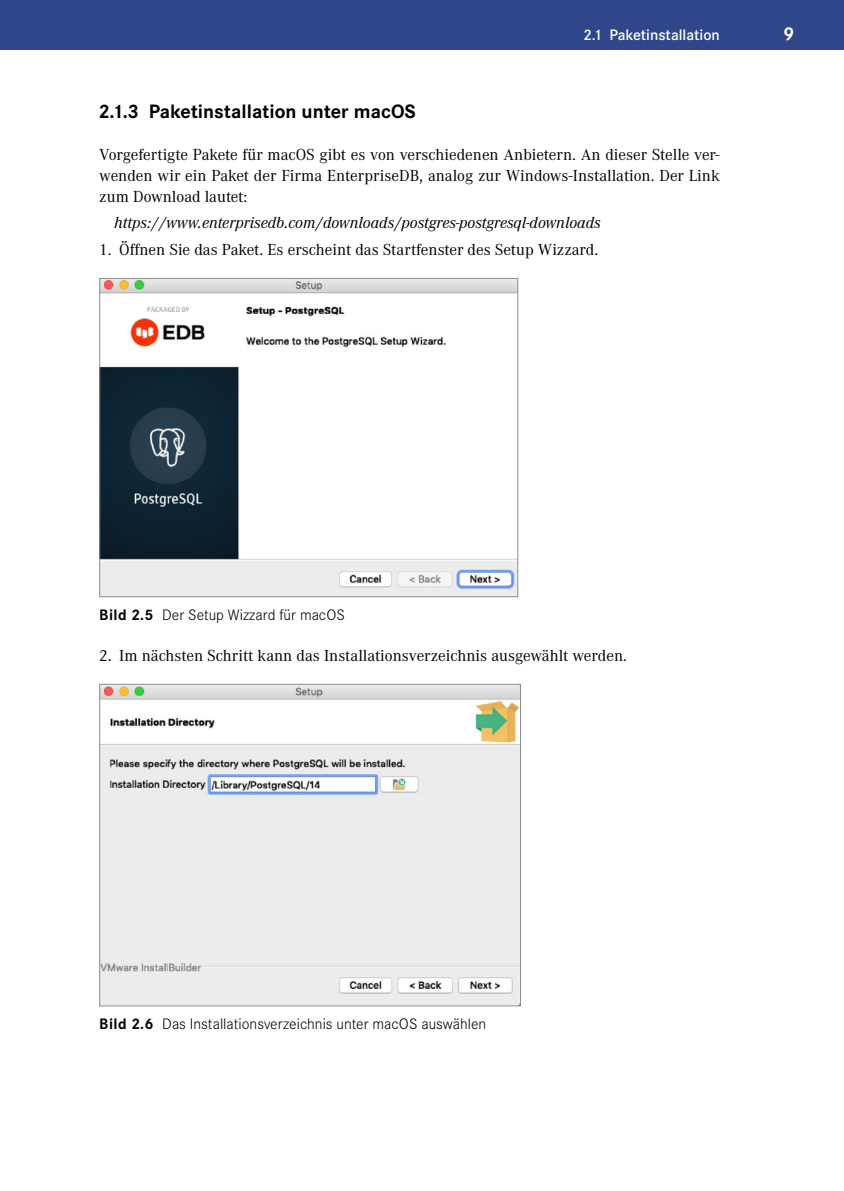
<style>
.page{position:relative;width:844px;height:1191px;background:#fff}
.page>*{position:absolute;margin:0;border:0;box-sizing:border-box;transform-origin:0 0}
.t1{font:700 20.12px "Corporate S Pro";color:#000}
.t2{font:700 19.25px "Corporate S Pro";color:#fff}
.t3{font:16.62px/21px "Corporate A Pro";color:#000;text-align:justify}
.t4{font:italic 16.62px "Corporate A Pro";color:#000}
.t5{font:300 15.75px "Corporate S Pro";color:#000}
.t6{font:600 15.75px "Corporate S Pro";color:#fff}
.s1{font-weight:700}
</style>
<div class="page">
<div style="left:0;top:0;width:843px;height:50px;background:#2f478a"></div>
<img style="left:101px;top:280px;width:415px;height:315px">
<div style="left:99px;top:278px;width:419px;height:319px;border:1px solid #8f8f8f"></div>
<img style="left:101px;top:686px;width:418px;height:318px">
<div style="left:99px;top:684px;width:422px;height:322px;border:1px solid #8f8f8f"></div>
<p class="t6" style="left:583px;top:23px;width:137px">2.1 Paketinstallation</p>
<p class="t2" style="left:783px;top:18px;width:12px">9</p>
<p class="t1" style="left:99px;top:95px;width:318px">2.1.3 Paketinstallation unter macOS</p>
<p class="t3" style="left:99px;top:143px;width:622px">Vorgefertigte Pakete für macOS gibt es von verschiedenen Anbietern. An dieser Stelle ver&shy;wenden wir ein Paket der Firma EnterpriseDB, analog zur Windows-Installation. Der Link zum Download lautet:</p>
<p class="t4" style="left:114px;top:211px;width:488px">https://www.enterprisedb.com/downloads/postgres-postgresql-downloads</p>
<p class="t3" style="left:99px;top:238px;width:500px">1. Öffnen Sie das Paket. Es erscheint das Startfenster des Setup Wizzard.</p>
<p class="t5" style="left:99px;top:603px;width:247px"><span class="s1">Bild 2.5</span> Der Setup Wizzard für macOS</p>
<p class="t3" style="left:99px;top:644px;width:529px">2. Im nächsten Schritt kann das Installationsverzeichnis ausgewählt werden.</p>
<p class="t5" style="left:99px;top:1012px;width:388px"><span class="s1">Bild 2.6</span> Das Installationsverzeichnis unter macOS auswählen</p>
</div>
